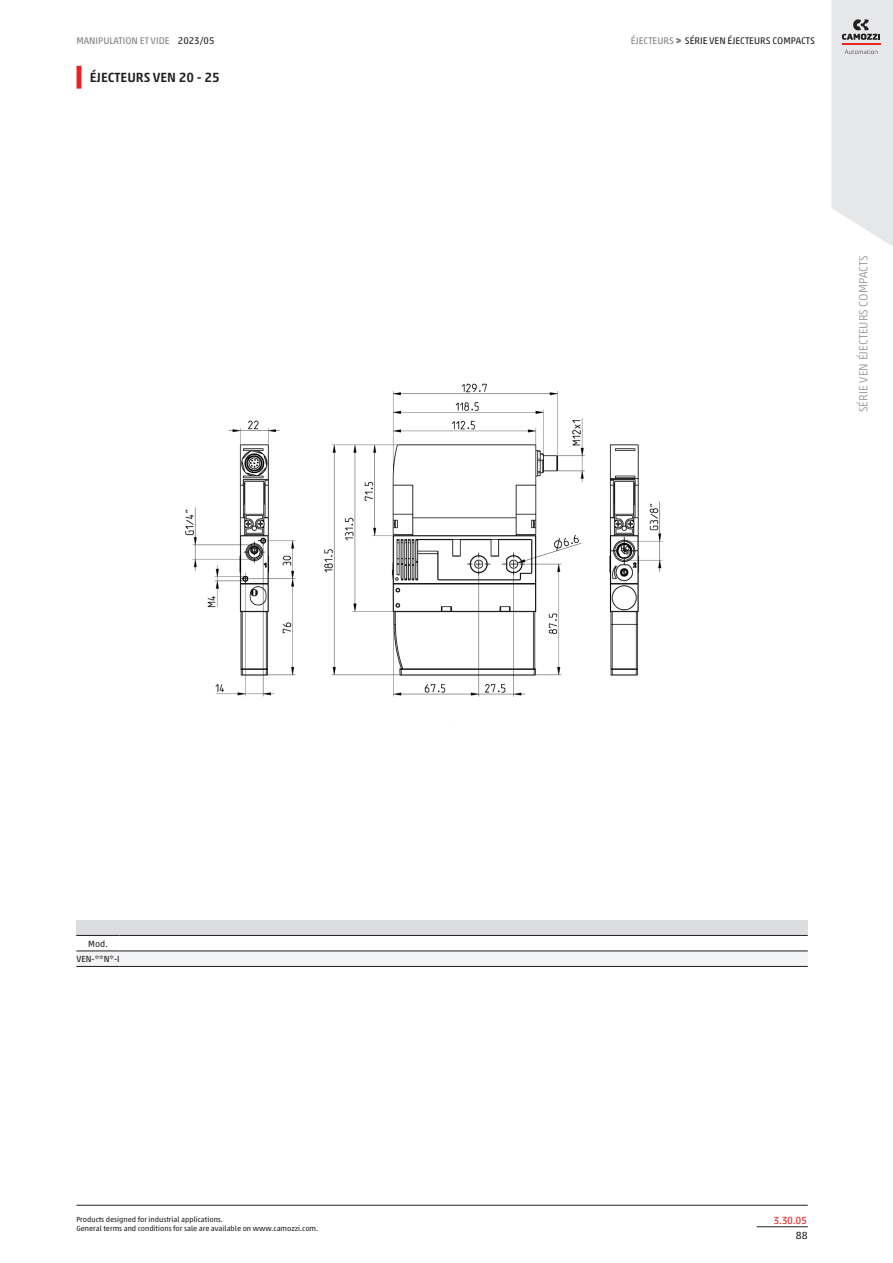
<style>
.page{position:relative;width:893px;height:1263px;background:#fff}
.page>*{position:absolute;margin:0;border:0;box-sizing:border-box;transform-origin:0 0}
.blockTitle_value{font:500 13.5px "Akko W1 G";color:#231f20}
.t1{font:300 12px "Akko W1 G";color:#939598}
.secR{font:10.5px "Akko W1 G";color:#e72621}
.sec4R{font:10.5px "Akko W1 G";color:#231f20}
.headTitleR{font:9.75px "Akko W1 G";color:#231f20}
.footTitleR{font:9.75px "Akko W1 G";color:#808285}
.footTitleR-2{font:9.75px "Akko W1 G";color:#231f20}
.models_cell{font:9px "Akko W1 G";color:#231f20}
.models_header{font:9px "Akko W1 G";color:#231f20}
.footNotesR{font:7.5px/9px "Akko W1 G";color:#231f20}
.s1{color:#808285}
.s2{font-size:9px;color:#808285}
</style>
<div class="page">
<hr style="left:757px;top:1226px;width:51px;height:1px;background:#231f20">
<svg style="left:831px;top:0;width:62px;height:246px;background:#e4e4e6"></svg>
<hr style="left:76px;top:1205px;width:732px;height:1px;background:#231f20">
<hr style="left:77px;top:66px;width:4px;height:22px;background:#ee1d23">
<div style="left:76px;top:920px;width:732px;height:15px;background:#dcdddf"></div>
<svg style="left:76px;top:952px;width:732px;height:14px"></svg>
<hr style="left:76px;top:935px;width:44px;height:1px;background:#231f20">
<hr style="left:120px;top:935px;width:688px;height:1px;background:#231f20">
<hr style="left:76px;top:951px;width:44px;height:1px;background:#231f20">
<hr style="left:76px;top:966px;width:44px;height:1px;background:#231f20">
<hr style="left:120px;top:951px;width:688px;height:1px;background:#231f20">
<hr style="left:120px;top:966px;width:688px;height:1px;background:#231f20">
<img style="left:185px;top:383px;width:478px;height:314px">
<p class="footTitleR" style="left:76px;top:33px;width:95px">MANIPULATION ET VIDE</p>
<p class="headTitleR" style="left:631px;top:33px;width:186px"><span class="s1">ÉJECTEURS</span> <span class="s2">&gt;</span> SÉRIE VEN ÉJECTEURS COMPACTS</p>
<p class="footTitleR-2" style="left:178px;top:33px;width:38px">2023/05</p>
<p class="blockTitle_value" style="left:90px;top:68px;width:131px">ÉJECTEURS VEN 20 - 25</p>
<p class="t1" style="left:855px;top:412px;width:158px;rotate:-90deg">SÉRIE VEN ÉJECTEURS COMPACTS</p>
<p class="models_header" style="left:88px;top:937px;width:21px">Mod.</p>
<p class="models_cell" style="left:76px;top:952px;width:45px">VEN-**N*-I</p>
<p class="footNotesR" style="left:76px;top:1214px;width:243px">Products designed for industrial applications.<br>General terms and conditions for sale are available on www.camozzi.com.</p>
<p class="secR" style="left:773px;top:1212px;width:35px">3.30.05</p>
<p class="sec4R" style="left:796px;top:1228px;width:13px">88</p>
</div>
